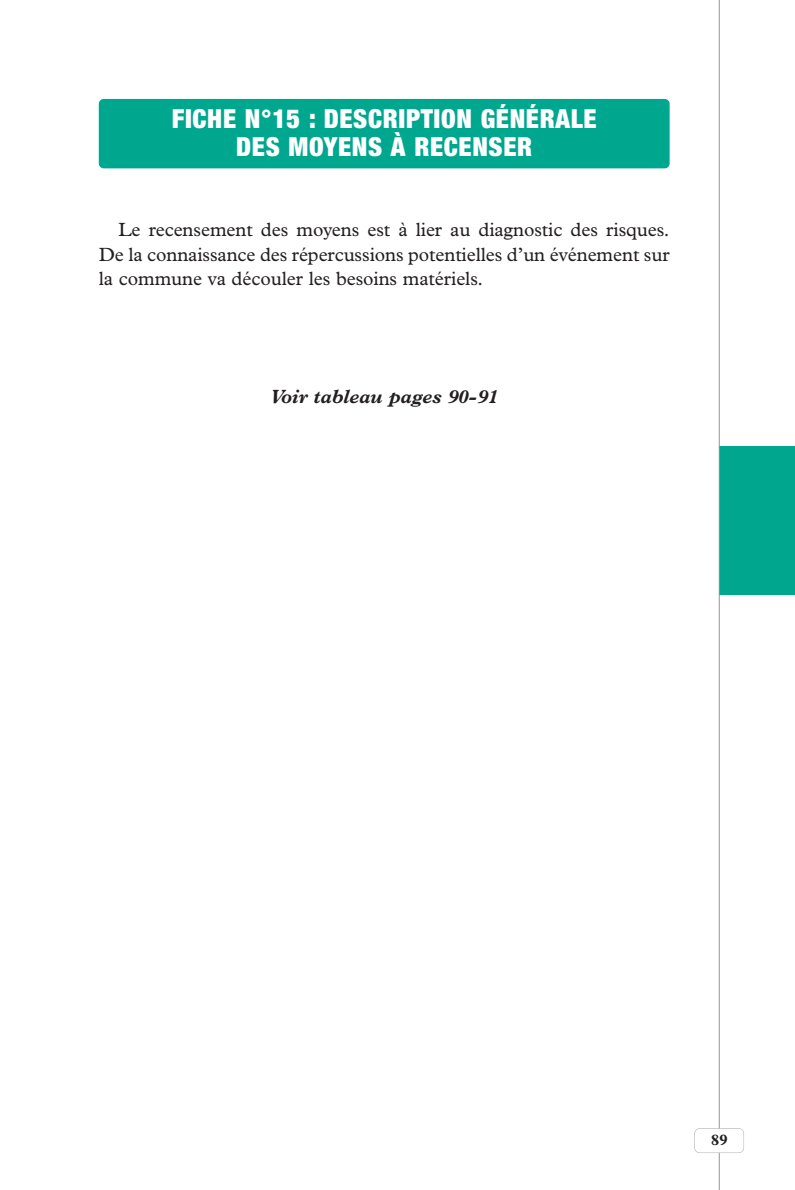
<style>
.page{position:relative;width:795px;height:1190px;background:#fff}
.page>*{position:absolute;margin:0;border:0;box-sizing:border-box;transform-origin:0 0}
.t1{font:900 condensed 26.25px/28px "Helvetica Neue";letter-spacing:.025em;color:#fff;text-align:center}
.t2{font:19.25px/24.5px "Plantin";letter-spacing:-.005em;color:#231f20;text-align:justify}
.t3{font:italic 700 19.25px "Plantin";color:#231f20}
.t4{font:700 15.75px "Plantin";color:#231f20}
</style>
<div class="page">
<div style="left:719px;top:446px;width:75px;height:149px;background:#00a78f"></div>
<hr style="left:719px;top:0;width:1px;height:1190px;background:#939598">
<div style="left:694px;top:1128px;width:49px;height:25px;background:#fff;border-radius:5px"></div>
<div style="left:694px;top:1128px;width:50px;height:25px;border:1px solid #a8a9ad;border-radius:5px"></div>
<div style="left:99px;top:99px;width:570px;height:69px;background:#00a78f;border-radius:5px"></div>
<h1 class="t1" style="left:172px;top:107px;width:426px">FICHE N°15 : DESCRIPTION GÉNÉRALE<br>DES MOYENS À RECENSER</h1>
<p class="t2" style="left:99px;top:219px;width:572px;text-indent:20px">Le recensement des moyens est à lier au diagnostic des risques.<br>De la connaissance des répercussions potentielles d’un événement sur la commune va découler les besoins matériels.</p>
<p class="t3" style="left:270px;top:390px;width:230px">Voir tableau pages 90-91</p>
<p class="t4" style="left:711px;top:1134px;width:18px">89</p>
</div>
